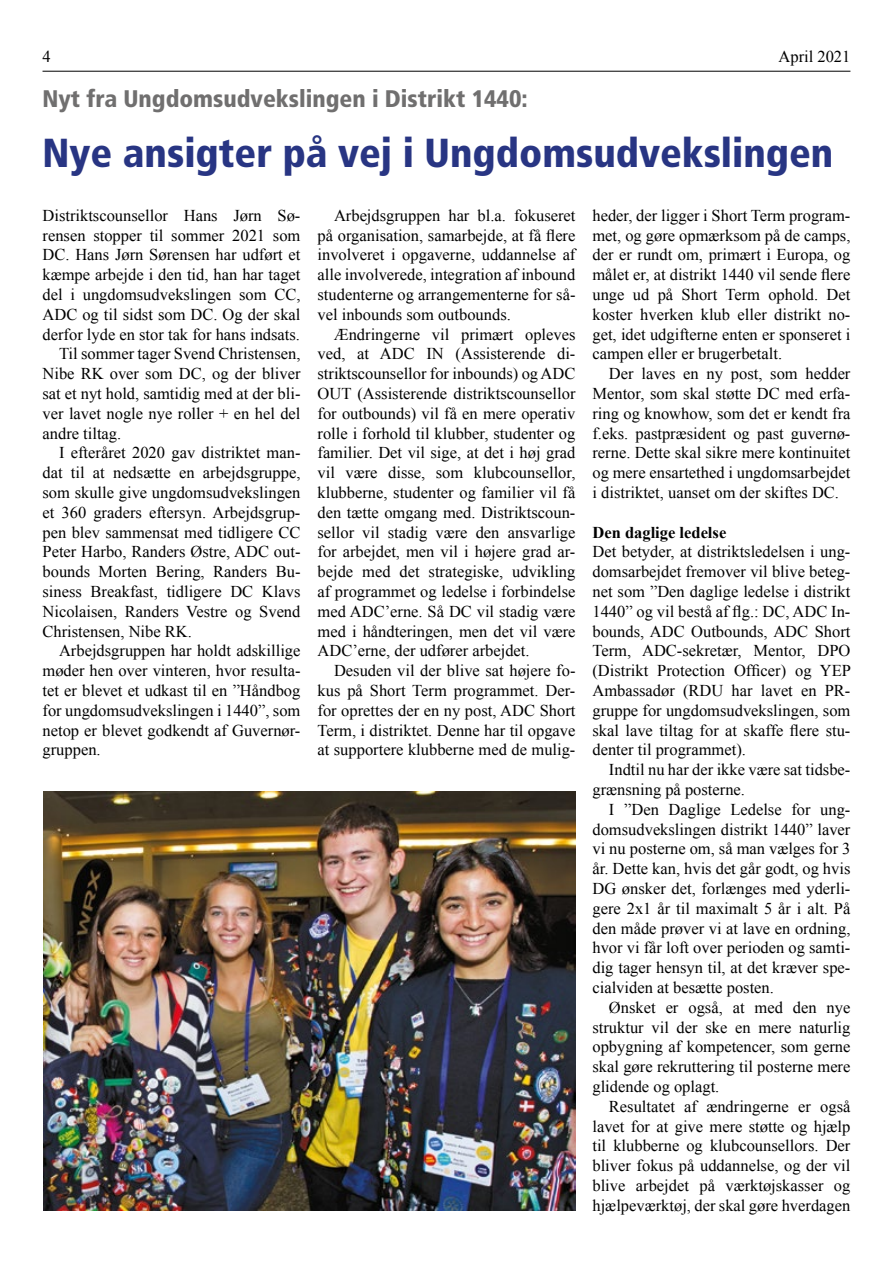
<style>
.page{position:relative;width:893px;height:1263px;background:#fff}
.page>*{position:absolute;margin:0;border:0;box-sizing:border-box;transform-origin:0 0}
.t1{font:900 condensed 40.5px "Frutiger";color:#283583}
.t2{font:900 condensed 24px "Frutiger";color:#706f6f}
.t3{font:16.5px/19.8px "Times New Roman";color:#000;text-align:justify}
.t4{font:700 16.5px "Times New Roman";color:#000}
</style>
<div class="page">
<hr style="left:43px;top:71px;width:807px;height:1px;background:#000">
<img style="left:44px;top:791px;width:531px;height:420px">
<p class="t3" style="left:43px;top:47px;width:10px">4</p>
<p class="t3" style="left:778px;top:47px;width:73px">April 2021</p>
<h2 class="t2" style="left:43px;top:85px;width:487px">Nyt fra Ungdomsudvekslingen i Distrikt 1440:</h2>
<h1 class="t1" style="left:43px;top:129px;width:792px">Nye ansigter på vej i Ungdomsudvekslingen</h1>
<p class="t3" style="left:43px;top:205px;width:259px">Distriktscounsellor Hans Jørn Sø-</p>
<p class="t3" style="left:43px;top:225px;width:259px">rensen stopper til sommer 2021 som</p>
<p class="t3" style="left:43px;top:245px;width:259px">DC. Hans Jørn Sørensen har udført et</p>
<p class="t3" style="left:43px;top:264px;width:259px">kæmpe arbejde i den tid, han har taget</p>
<p class="t3" style="left:43px;top:284px;width:259px">del i ungdomsudvekslingen som CC,</p>
<p class="t3" style="left:43px;top:304px;width:259px">ADC og til sidst som DC. Og der skal</p>
<p class="t3" style="left:43px;top:324px;width:259px">derfor lyde en stor tak for hans indsats.</p>
<p class="t3" style="left:59px;top:344px;width:243px">Til sommer tager Svend Christensen,</p>
<p class="t3" style="left:43px;top:363px;width:259px">Nibe RK over som DC, og der bliver</p>
<p class="t3" style="left:43px;top:383px;width:259px">sat et nyt hold, samtidig med at der bli-</p>
<p class="t3" style="left:43px;top:403px;width:259px">ver lavet nogle nye roller + en hel del</p>
<p class="t3" style="left:43px;top:423px;width:80px">andre tiltag.</p>
<p class="t3" style="left:59px;top:443px;width:243px">I efteråret 2020 gav distriktet man-</p>
<p class="t3" style="left:43px;top:462px;width:259px">dat til at nedsætte en arbejdsgruppe,</p>
<p class="t3" style="left:43px;top:482px;width:259px">som skulle give ungdomsudvekslingen</p>
<p class="t3" style="left:43px;top:502px;width:259px">et 360 graders eftersyn. Arbejdsgrup-</p>
<p class="t3" style="left:43px;top:522px;width:259px">pen blev sammensat med tidligere CC</p>
<p class="t3" style="left:43px;top:542px;width:259px">Peter Harbo, Randers Østre, ADC out-</p>
<p class="t3" style="left:43px;top:561px;width:259px">bounds Morten Bering, Randers Bu-</p>
<p class="t3" style="left:43px;top:581px;width:259px">siness Breakfast, tidligere DC Klavs</p>
<p class="t3" style="left:43px;top:601px;width:259px">Nicolaisen, Randers Vestre og Svend</p>
<p class="t3" style="left:43px;top:621px;width:151px">Christensen, Nibe RK.</p>
<p class="t3" style="left:59px;top:641px;width:243px">Arbejdsgruppen har holdt adskillige</p>
<p class="t3" style="left:43px;top:660px;width:259px">møder hen over vinteren, hvor resulta-</p>
<p class="t3" style="left:43px;top:680px;width:259px">tet er blevet et udkast til en ”Håndbog</p>
<p class="t3" style="left:43px;top:700px;width:259px">for ungdomsudvekslingen i 1440”, som</p>
<p class="t3" style="left:43px;top:720px;width:259px">netop er blevet godkendt af Guvernør-</p>
<p class="t3" style="left:43px;top:740px;width:60px">gruppen.</p>
<p class="t3" style="left:317px;top:205px;width:259px;text-indent:16px">Arbejdsgruppen har bl.a. fokuseret på organisation, samarbejde, at få flere involveret i opgaverne, uddannelse af alle involverede, integration af inbound studenterne og arrangementerne for så&shy;vel inbounds som outbounds.</p>
<p class="t3" style="left:317px;top:324px;width:259px;text-indent:16px">Ændringerne vil primært opleves ved, at ADC IN (Assisterende di&shy;striktscounsellor for inbounds) og ADC OUT (Assisterende distriktscounsellor for outbounds) vil få en mere operativ rolle i forhold til klubber, studenter og familier. Det vil sige, at det i høj grad vil være disse, som klubcounsellor, klubberne, studenter og familier vil få den tætte omgang med. Distriktscoun&shy;sellor vil stadig være den ansvarlige for arbejdet, men vil i højere grad ar&shy;bejde med det strategiske, udvikling af programmet og ledelse i forbindelse med ADC’erne. Så DC vil stadig være med i håndteringen, men det vil være ADC’erne, der udfører arbejdet.</p>
<p class="t3" style="left:317px;top:660px;width:259px;text-indent:16px">Desuden vil der blive sat højere fo&shy;kus på Short Term programmet. Der&shy;for oprettes der en ny post, ADC Short Term, i distriktet. Denne har til opgave at supportere klubberne med de mulig-</p>
<p class="t3" style="left:592px;top:205px;width:259px">heder, der ligger i Short Term program&shy;met, og gøre opmærksom på de camps, der er rundt om, primært i Europa, og målet er, at distrikt 1440 vil sende flere unge ud på Short Term ophold. Det koster hverken klub eller distrikt no&shy;get, idet udgifterne enten er sponseret i campen eller er brugerbetalt.</p>
<p class="t3" style="left:592px;top:363px;width:259px;text-indent:16px">Der laves en ny post, som hedder Mentor, som skal støtte DC med erfa&shy;ring og knowhow, som det er kendt fra f.eks. pastpræsident og past guvernø&shy;rerne. Dette skal sikre mere kontinuitet og mere ensartethed i ungdomsarbejdet i distriktet, uanset om der skiftes DC.</p>
<p class="t4" style="left:592px;top:521px;width:135px">Den daglige ledelse</p>
<p class="t3" style="left:592px;top:542px;width:260px">Det betyder, at distriktsledelsen i ung&shy;domsarbejdet fremover vil blive beteg&shy;net som ”Den daglige ledelse i distrikt 1440” og vil bestå af flg.: DC, ADC In&shy;bounds, ADC Outbounds, ADC Short Term, ADC-sekretær, Mentor, DPO (Distrikt Protection Officer) og YEP Ambassadør (RDU har lavet en PR&shy;gruppe for ungdomsudvekslingen, som skal lave tiltag for at skaffe flere stu&shy;denter til programmet).</p>
<p class="t3" style="left:592px;top:759px;width:259px;text-indent:16px">Indtil nu har der ikke være sat tidsbe&shy;grænsning på posterne.</p>
<p class="t3" style="left:592px;top:799px;width:259px;text-indent:16px">I ”Den Daglige Ledelse for ung&shy;domsudvekslingen distrikt 1440” laver vi nu posterne om, så man vælges for 3 år. Dette kan, hvis det går godt, og hvis DG ønsker det, forlænges med yderli&shy;gere 2x1 år til maximalt 5 år i alt. På den måde prøver vi at lave en ordning, hvor vi får loft over perioden og samti&shy;dig tager hensyn til, at det kræver spe&shy;cialviden at besætte posten.</p>
<p class="t3" style="left:592px;top:997px;width:259px;text-indent:16px">Ønsket er også, at med den nye struktur vil der ske en mere naturlig opbygning af kompetencer, som gerne skal gøre rekruttering til posterne mere glidende og oplagt.</p>
<p class="t3" style="left:592px;top:1096px;width:259px;text-indent:16px">Resultatet af ændringerne er også lavet for at give mere støtte og hjælp til klubberne og klubcounsellors. Der bliver fokus på uddannelse, og der vil blive arbejdet på værktøjskasser og hjælpeværktøj, der skal gøre hverdagen</p>
</div>
